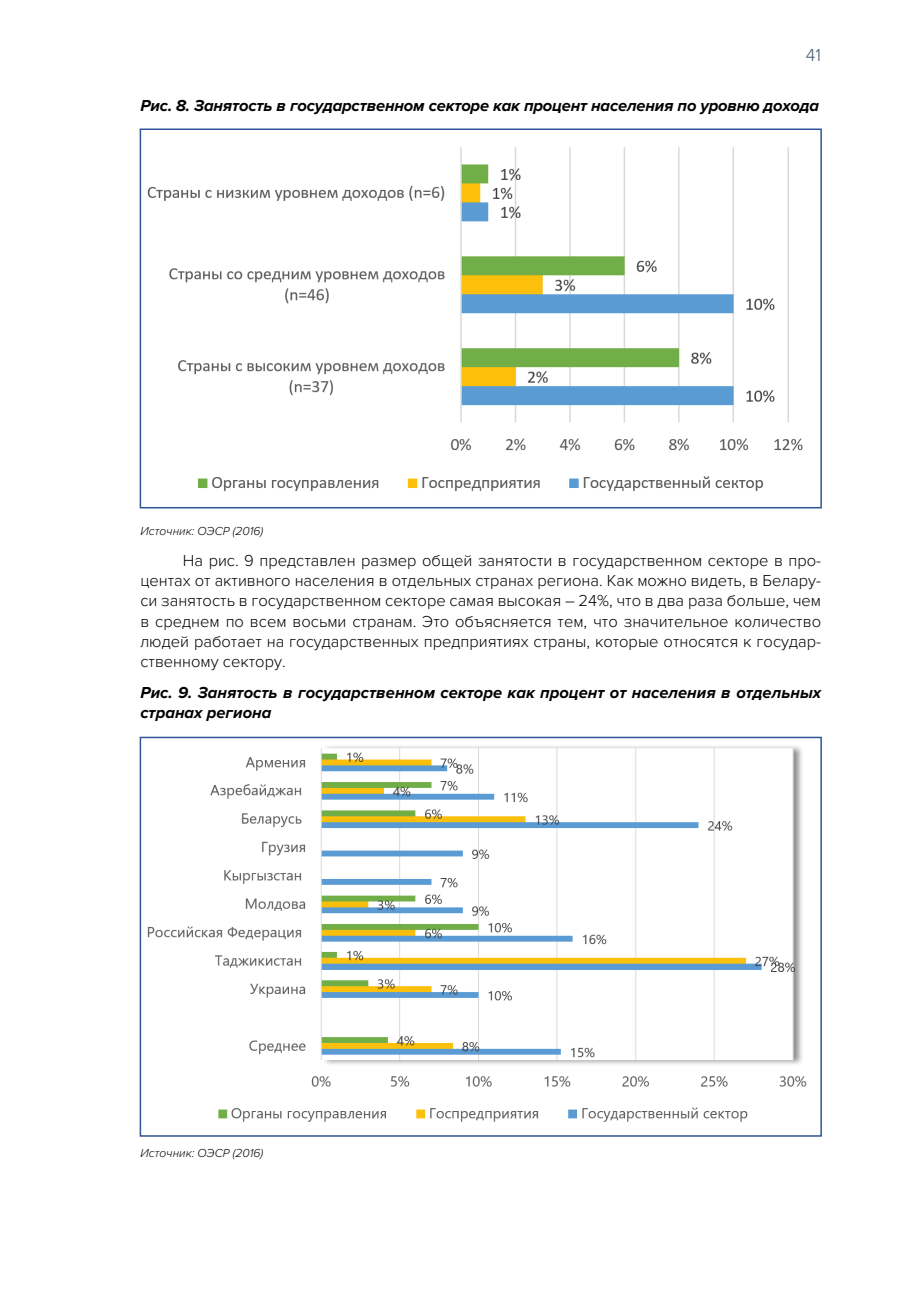
<style>
.page{position:relative;width:919px;height:1289px;background:#fff}
.page>*{position:absolute;margin:0;border:0;box-sizing:border-box;transform-origin:0 0}
.t1{font:300 18px "Proxima Nova";color:#45556b}
.осн_текст{font:300 16.5px/20.2px "Proxima Nova";color:#020203;text-align:justify}
.заголовки_фигур_и_та{font:italic 700 16.5px/20.2px "Proxima Nova";color:#020203}
.подписи_под_талицы{font:italic 300 12px "Proxima Nova";color:#020203}
</style>
<div class="page">
<img style="left:147px;top:147px;width:656px;height:344px">
<div style="left:140px;top:128px;width:681px;height:380px;border:2px solid #305598"></div>
<img style="left:147px;top:746px;width:660px;height:376px">
<div style="left:140px;top:736px;width:681px;height:400px;border:2px solid #305598"></div>
<p class="t1" style="left:805px;top:44px;width:17px">41</p>
<p class="заголовки_фигур_и_та" style="left:140px;top:96px;width:680px">Рис. 8. Занятость в государственном секторе как процент населения по уровню дохода</p>
<p class="подписи_под_талицы" style="left:140px;top:524px;width:124px">Источник: ОЭСР (2016)</p>
<p class="осн_текст" style="left:140px;top:550px;width:682px;text-indent:43px">На рис. 9 представлен размер общей занятости в государственном секторе в про&shy;центах от активного населения в отдельных странах региона. Как можно видеть, в Белару&shy;си занятость в государственном секторе самая высокая – 24%, что в два раза больше, чем в среднем по всем восьми странам. Это объясняется тем, что значительное количество людей работает на государственных предприятиях страны, которые относятся к государ&shy;ственному сектору.</p>
<p class="заголовки_фигур_и_та" style="left:140px;top:682px;width:682px">Рис. 9. Занятость в государственном секторе как процент от населения в отдельных странах региона</p>
<p class="подписи_под_талицы" style="left:140px;top:1146px;width:124px">Источник: ОЭСР (2016)</p>
</div>
